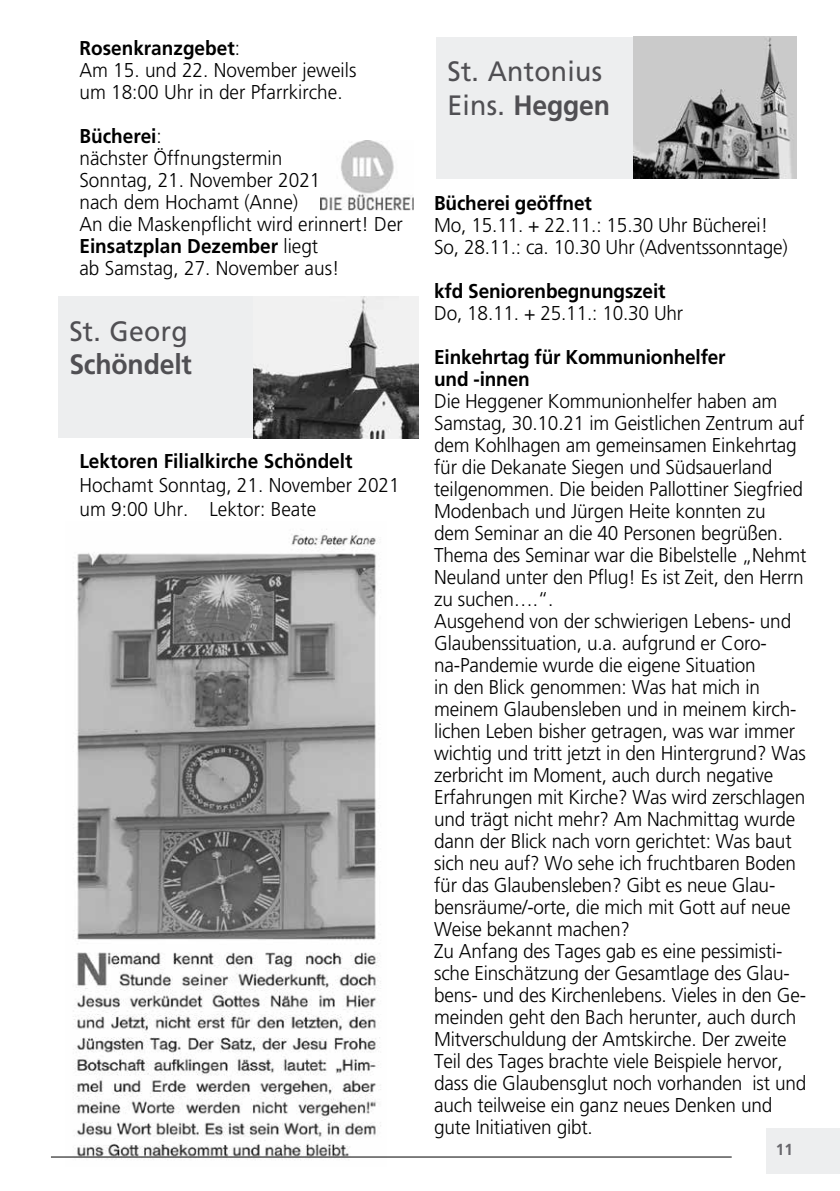
<style>
.page{position:relative;width:840px;height:1191px;background:#fff}
.page>*{position:absolute;margin:0;border:0;box-sizing:border-box;transform-origin:0 0}
.t1{font:28px/33.6px "Frutiger";letter-spacing:.01em;color:#504f53;scale:.95 1}
.t2{font:700 28px "Frutiger";letter-spacing:-.01em;color:#504f53;scale:.95 1}
.t3{font:300 20px/22px "Frutiger";letter-spacing:-.01em;color:#000;scale:.95 1}
.t4{font:700 20px/22px "Frutiger";letter-spacing:-.01em;color:#000;scale:.95 1}
.t5{font:700 16px "Frutiger";color:#68676c;scale:.95 1}
.s1{font-weight:700}
</style>
<div class="page">
<img style="left:66px;top:529px;width:320px;height:631px">
<img style="left:320px;top:140px;width:93px;height:70px">
<div style="left:436px;top:37px;width:360px;height:142px;background:#edeeef"></div>
<img style="left:633px;top:37px;width:163px;height:142px">
<div style="left:765px;top:1128px;width:74px;height:46px;background:#edeeef"></div>
<hr style="left:51px;top:1156px;width:680px;height:1px;background:#000">
<div style="left:59px;top:296px;width:346px;height:142px;background:#edeeef"></div>
<img style="left:253px;top:296px;width:165px;height:142px">
<p class="t3" style="left:79px;top:37px;width:293px"><span class="s1">Rosenkranzgebet</span>:<br>Am 15. und 22. November jeweils um 18:00 Uhr in der Pfarrkirche.</p>
<p class="t3" style="left:79px;top:125px;width:342px"><span class="s1">Bücherei</span>:<br>nächster Öffnungstermin<br>Sonntag, 21. November 2021<br>nach dem Hochamt (Anne)<br>An die Maskenpflicht wird erinnert! Der<br><span class="s1">Einsatzplan Dezember</span> liegt<br>ab Samstag, 27. November aus!</p>
<h1 class="t1" style="left:69px;top:314px;width:126px">St. Georg</h1>
<h1 class="t2" style="left:69px;top:348px;width:130px">Schöndelt</h1>
<p class="t4" style="left:79px;top:450px;width:289px">Lektoren Filialkirche Schöndelt</p>
<p class="t3" style="left:79px;top:473px;width:338px;line-height:24px">Hochamt Sonntag, 21. November 2021 um 9:00 Uhr. Lektor: Beate</p>
<h1 class="t1" style="left:447px;top:54px;width:172px">St. Antonius<br>Eins. <span class="s1">Heggen</span></h1>
<p class="t4" style="left:434px;top:192px;width:167px">Bücherei geöffnet</p>
<p class="t3" style="left:434px;top:214px;width:373px">Mo, 15.11. + 22.11.: 15.30 Uhr Bücherei!<br>So, 28.11.: ca. 10.30 Uhr (Adventssonntage)</p>
<p class="t4" style="left:434px;top:280px;width:245px">kfd Seniorenbegnungszeit</p>
<p class="t3" style="left:434px;top:302px;width:263px">Do, 18.11. + 25.11.: 10.30 Uhr</p>
<p class="t4" style="left:434px;top:346px;width:308px">Einkehrtag für Kommunionhelfer und -innen</p>
<p class="t3" style="left:434px;top:390px;width:393px">Die Heggener Kommunionhelfer haben am Samstag, 30.10.21 im Geistlichen Zentrum auf dem Kohlhagen am gemeinsamen Einkehrtag für die Dekanate Siegen und Südsauerland teilgenommen. Die beiden Pallottiner Siegfried Modenbach und Jürgen Heite konnten zu<br>dem Seminar an die 40 Personen begrüßen.<br>Thema des Seminar war die Bibelstelle „Nehmt Neuland unter den Pflug! Es ist Zeit, den Herrn zu suchen….“.<br>Ausgehend von der schwierigen Lebens- und Glaubenssituation, u.a. aufgrund er Coro&shy;na-Pandemie wurde die eigene Situation<br>in den Blick genommen: Was hat mich in meinem Glaubensleben und in meinem kirch&shy;lichen Leben bisher getragen, was war immer wichtig und tritt jetzt in den Hintergrund? Was zerbricht im Moment, auch durch negative Erfahrungen mit Kirche? Was wird zerschlagen und trägt nicht mehr? Am Nachmittag wurde dann der Blick nach vorn gerichtet: Was baut sich neu auf? Wo sehe ich fruchtbaren Boden für das Glaubensleben? Gibt es neue Glau&shy;bensräume/-orte, die mich mit Gott auf neue Weise bekannt machen?<br>Zu Anfang des Tages gab es eine pessimisti&shy;sche Einschätzung der Gesamtlage des Glau&shy;bens- und des Kirchenlebens. Vieles in den Ge&shy;meinden geht den Bach herunter, auch durch Mitverschuldung der Amtskirche. Der zweite Teil des Tages brachte viele Beispiele hervor, dass die Glaubensglut noch vorhanden ist und auch teilweise ein ganz neues Denken und gute Initiativen gibt.</p>
<p class="t5" style="left:775px;top:1140px;width:19px">11</p>
</div>
